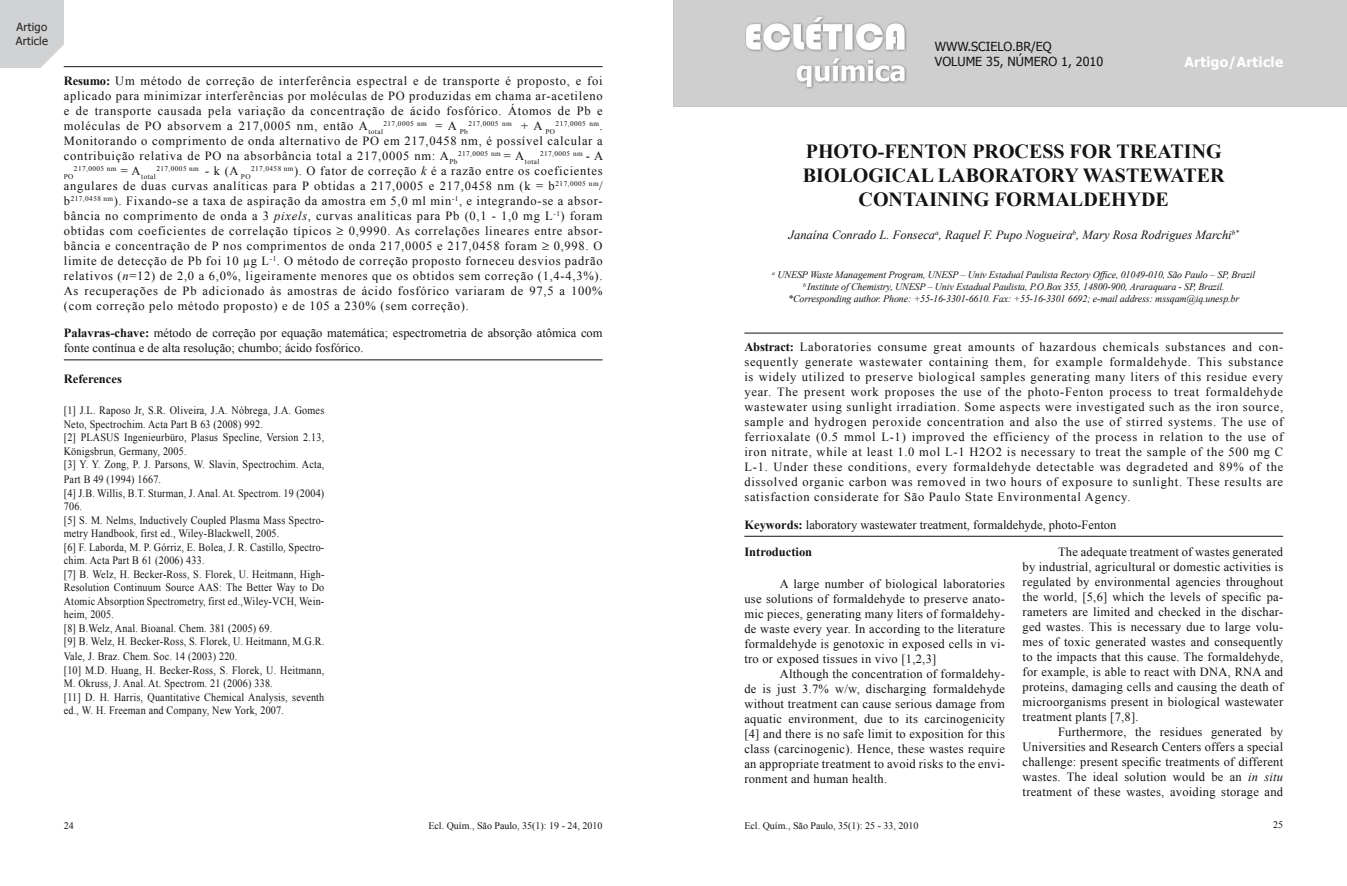
<style>
.page{position:relative;width:1347px;height:886px;background:#fff}
.page>*{position:absolute;margin:0;border:0;box-sizing:border-box;transform-origin:0 0}
.Título_Artigo{font:700 20px/24px "Times New Roman";color:#131313}
.Corpo_de_Texto{font:700 13.75px "Tahoma";letter-spacing:.02em;color:#fff}
.Abstract{font:12.5px/15px "Times New Roman";letter-spacing:.06em;color:#131313;text-align:justify}
.Corpo_de_Texto-2{font:12.5px/15px "Times New Roman";letter-spacing:.02em;color:#131313;text-align:justify}
.Keywords{font:12.5px/15px "Times New Roman";color:#131313}
.Nomes{font:italic 12.5px "Times New Roman";color:#131313}
.t1{font:12.5px/15px "Tahoma";color:#131313}
.Tópicos{font:700 12.5px "Times New Roman";color:#131313}
.Referencias_Bibliogr{font:11.25px/13.5px "Times New Roman";letter-spacing:.02em;color:#131313;scale:.9 1}
.t2{font:11.25px/13.5px "Tahoma";letter-spacing:.02em;color:#231f20}
.Instituições{font:italic 10px "Times New Roman";letter-spacing:-.015em;color:#131313}
.t3{font:10px "Times New Roman";color:#131313}
.Abstract-2{font:7.25px "Times New Roman";letter-spacing:.06em;color:#131313}
.s1{font-weight:700}
.s2{font-size:12.5px}
.s3{font-style:italic}
</style>
<div class="page">
<div style="left:0;top:0;width:64px;height:67px;background:#d1d2d4"></div>
<svg style="left:39px;top:45px;width:40px;height:23px"></svg>
<img style="left:673px;top:0;width:673px;height:107px">
<hr style="left:64px;top:66px;width:538px;height:1px;background:#131313">
<hr style="left:64px;top:359px;width:538px;height:1px;background:#131313">
<hr style="left:744px;top:333px;width:539px;height:1px;background:#131313">
<hr style="left:744px;top:536px;width:539px;height:1px;background:#131313">
<p class="t2" style="left:16px;top:20px;width:34px">ARTIGO<br>ARTICLE</p>
<p class="Abstract" style="left:64px;top:73px;width:540px"><span class="s1">RESUMO:</span> Um método de correção de interferência espectral e de transporte é proposto, e foi aplicado para minimizar interferências por moléculas de PO produzidas em chama ar-acetileno e de transporte causada pela variação da concentração de ácido fosfórico. Átomos de Pb e moléculas de PO absorvem a 217,0005 nm, então A<sub>total</sub></p>
<p class="Abstract-2" style="left:383px;top:118px;width:221px">217,0005 nm <span class="s2">= A</span> Pb217,0005 nm <span class="s2">+ A</span> PO217,0005 nm<span class="s2">.</span></p>
<p class="Abstract" style="left:64px;top:133px;width:540px">Monitorando o comprimento de onda alternativo de PO em 217,0458 nm, é possível calcular a contribuição relativa de PO na absorbância total a 217,0005 nm: A<sub>Pb</sub></p>
<p class="Abstract-2" style="left:458px;top:148px;width:147px">217,0005 nm <span class="s2">= A</span>total217,0005 nm <span class="s2">- A</span></p>
<p class="Abstract" style="left:64px;top:163px;width:540px;text-indent:187px"><sup>217,0458</sup> <sup>nm</sup>). O fator de correção <span class="s3">k</span> é a razão entre os coeficientes angulares de duas curvas analíticas para P obtidas a 217,0005 e 217,0458 nm (k = b<sup>217,0005</sup> <sup>nm</sup>/ b<sup>217,0458</sup> <sup>nm</sup>). Fixando-se a taxa de aspiração da amostra em 5,0 ml min<sup>-1</sup>, e integrando-se a absor&shy;bância no comprimento de onda a 3 <span class="s3">pixels</span>, curvas analíticas para Pb (0,1 - 1,0 mg L<sup>-1</sup>) foram obtidas com coeficientes de correlação típicos ≥ 0,9990. As correlações lineares entre absor&shy;bância e concentração de P nos comprimentos de onda 217,0005 e 217,0458 foram ≥ 0,998. O limite de detecção de Pb foi 10 µg L<sup>-1</sup>. O método de correção proposto forneceu desvios padrão relativos (<span class="s3">n</span>=12) de 2,0 a 6,0%, ligeiramente menores que os obtidos sem correção (1,4-4,3%).<br>As recuperações de Pb adicionado às amostras de ácido fosfórico variaram de 97,5 a 100% (com correção pelo método proposto) e de 105 a 230% (sem correção).</p>
<p class="Keywords" style="left:64px;top:325px;width:540px"><span class="s1">PALAVRAS-CHAVE:</span> método de correção por equação matemática; espectrometria de absorção atômica com fonte contínua e de alta resolução; chumbo; ácido fosfórico.</p>
<p class="Abstract-2" style="left:64px;top:172px;width:11px">PO</p>
<p class="Abstract-2" style="left:74px;top:163px;width:178px">217,0005 nm <span class="s2">= A</span>total217,0005 nm <span class="s2">- k (A</span> PO</p>
<p class="Tópicos" style="left:64px;top:370px;width:60px">REFERENCES</p>
<p class="Referencias_Bibliogr" style="left:64px;top:403px;width:291px">[1] J.L. Raposo Jr, S.R. Oliveira, J.A. Nóbrega, J.A. Gomes<br>Neto, Spectrochim. Acta Part B 63 (2008) 992.</p>
<p class="Referencias_Bibliogr" style="left:64px;top:430px;width:291px">[2] PLASUS Ingenieurbüro, Plasus Specline, Version 2.13,<br>Königsbrun, Germany, 2005.</p>
<p class="Referencias_Bibliogr" style="left:64px;top:457px;width:291px;line-height:15px">[3] Y. Y. Zong, P. J. Parsons, W. Slavin, Spectrochim. Acta,<br>Part B 49 (1994) 1667.</p>
<p class="Referencias_Bibliogr" style="left:64px;top:486px;width:291px">[4] J.B. Willis, B.T. Sturman, J. Anal. At. Spectrom. 19 (2004)<br>706.</p>
<p class="Referencias_Bibliogr" style="left:64px;top:513px;width:291px">[5] S. M. Nelms, Inductively Coupled Plasma Mass Spectro&shy;metry Handbook, first ed., Wiley-Blackwell, 2005.</p>
<p class="Referencias_Bibliogr" style="left:64px;top:540px;width:291px">[6] F. Laborda, M. P. Górriz, E. Bolea, J. R. Castillo, Spectro&shy;chim. Acta Part B 61 (2006) 433.</p>
<p class="Referencias_Bibliogr" style="left:64px;top:567px;width:291px;text-align:justify">[7] B. Welz, H. Becker-Ross, S. Florek, U. Heitmann, High-Resolution Continuum Source AAS: The Better Way to Do Atomic Absorption Spectrometry, first ed.,Wiley-VCH, Wein&shy;heim, 2005.</p>
<p class="Referencias_Bibliogr" style="left:64px;top:621px;width:233px">[8] B.Welz, Anal. Bioanal. Chem. 381 (2005) 69.</p>
<p class="Referencias_Bibliogr" style="left:64px;top:634px;width:291px;line-height:15px">[9] B. Welz, H. Becker-Ross, S. Florek, U. Heitmann, M.G.R.<br>Vale, J. Braz. Chem. Soc. 14 (2003) 220.</p>
<p class="Referencias_Bibliogr" style="left:64px;top:663px;width:291px">[10] M.D. Huang, H. Becker-Ross, S. Florek, U. Heitmann,<br>M. Okruss, J. Anal. At. Spectrom. 21 (2006) 338.</p>
<p class="Referencias_Bibliogr" style="left:64px;top:690px;width:291px">[11] D. H. Harris, Quantitative Chemical Analysis, seventh ed., W. H. Freeman and Company, New York, 2007.</p>
<p class="t3" style="left:64px;top:819px;width:11px">24</p>
<p class="t3" style="left:428px;top:819px;width:176px">Ecl. Quím., São Paulo, 35(1): 19 - 24, 2010</p>
<p class="t1" style="left:935px;top:38px;width:170px">WWW.SCIELO.BR/EQ<br>VOLUME 35, NÚMERO 1, 2010</p>
<p class="Corpo_de_Texto" style="left:1184px;top:53px;width:100px">Artigo/Article</p>
<p class="Título_Artigo" style="left:803px;top:139px;width:420px">PHOTO-FENTON PROCESS FOR TREATING<br>BIOLOGICAL</p>
<p class="Título_Artigo" style="left:938px;top:163px;width:15px">LAB</p>
<p class="Título_Artigo" style="left:979px;top:163px;width:119px">ORATORY WAS</p>
<p class="Título_Artigo" style="left:1126px;top:163px;width:100px">TEWATER</p>
<p class="Título_Artigo" style="left:858px;top:187px;width:212px">C ONTAINING FORMALD</p>
<p class="Título_Artigo" style="left:1097px;top:187px;width:29px">EHYD</p>
<p class="Título_Artigo" style="left:1155px;top:187px;width:15px">E</p>
<p class="Nomes" style="left:788px;top:226px;width:452px">Janaína Conrado L. Fonseca<sup>a</sup>, Raquel F. Pupo Nogueira<sup>b</sup>, Mary Rosa Rodrigues Marchi<sup>b*</sup></p>
<p class="Instituições" style="left:772px;top:268px;width:484px"><sup>a</sup> UNESP Waste Management Program, UNESP – Univ Estadual Paulista Rectory Office, 01049-010, São Paulo – SP, Brazil</p>
<p class="Instituições" style="left:803px;top:280px;width:423px"><sup>b</sup> Institute of Chemistry, UNESP – Univ Estadual Paulista, P.O.Box 355, 14800-900, Araraquara - SP, Brazil.</p>
<p class="Instituições" style="left:788px;top:292px;width:452px">*Corresponding author. Phone: +55-16-3301-6610. Fax: +55-16-3301 6692; e-mail address: mssqam@iq.unesp.br</p>
<p class="Abstract" style="left:744px;top:339px;width:540px"><span class="s1">ABSTRACT:</span> Laboratories consume great amounts of hazardous chemicals substances and con&shy;sequently generate wastewater containing them, for example formaldehyde. This substance is widely utilized to preserve biological samples generating many liters of this residue every year. The present work proposes the use of the photo-Fenton process to treat formaldehyde wastewater using sunlight irradiation. Some aspects were investigated such as the iron source, sample and hydrogen peroxide concentration and also the use of stirred systems. The use of ferrioxalate (0.5 mmol L-1) improved the efficiency of the process in relation to the use of iron nitrate, while at least 1.0 mol L-1 H2O2 is necessary to treat the sample of the 500 mg C L-1. Under these conditions, every formaldehyde detectable was degradeted and 89% of the dissolved organic carbon was removed in two hours of exposure to sunlight. These results are satisfaction considerate for São Paulo State Environmental Agency.</p>
<p class="Keywords" style="left:744px;top:517px;width:373px"><span class="s1">KEYWORDS:</span> laboratory wastewater treatment, formaldehyde, photo-Fenton</p>
<p class="Tópicos" style="left:744px;top:543px;width:69px">INTRODUCTION</p>
<p class="Corpo_de_Texto-2" style="left:744px;top:576px;width:262px;text-indent:35px">A large number of biological laboratories use solutions of formaldehyde to preserve anato&shy;mic pieces, generating many liters of formaldehy&shy;de waste every year. In according to the literature formaldehyde is genotoxic in exposed cells in vi&shy;tro or exposed tissues in vivo [1,2,3]</p>
<p class="Corpo_de_Texto-2" style="left:744px;top:666px;width:262px;text-indent:35px">Although the concentration of formaldehy&shy;de is just 3.7% w/w, discharging formaldehyde without treatment can cause serious damage from aquatic environment, due to its carcinogenicity [4] and there is no safe limit to exposition for this class (carcinogenic). Hence, these wastes require an appropriate treatment to avoid risks to the envi&shy;ronment and human health.</p>
<p class="Corpo_de_Texto-2" style="left:1022px;top:544px;width:262px;text-indent:35px">The adequate treatment of wastes generated by industrial, agricultural or domestic activities is regulated by environmental agencies throughout the world, [5,6] which the levels of specific pa&shy;rameters are limited and checked in the dischar&shy;ged wastes. This is necessary due to large volu&shy;mes of toxic generated wastes and consequently to the impacts that this cause. The formaldehyde, for example, is able to react with DNA, RNA and proteins, damaging cells and causing the death of microorganisms present in biological wastewater treatment plants [7,8].</p>
<p class="Corpo_de_Texto-2" style="left:1022px;top:724px;width:262px;text-indent:35px">Furthermore, the residues generated by Universities and Research Centers offers a special challenge: present specific treatments of different wastes. The ideal solution would be an <span class="s3">in situ </span>treatment of these wastes, avoiding storage and</p>
<p class="t3" style="left:744px;top:818px;width:176px">Ecl. Quím., São Paulo, 35(1): 25 - 33, 2010</p>
<p class="t3" style="left:1273px;top:818px;width:12px">25</p>
</div>
